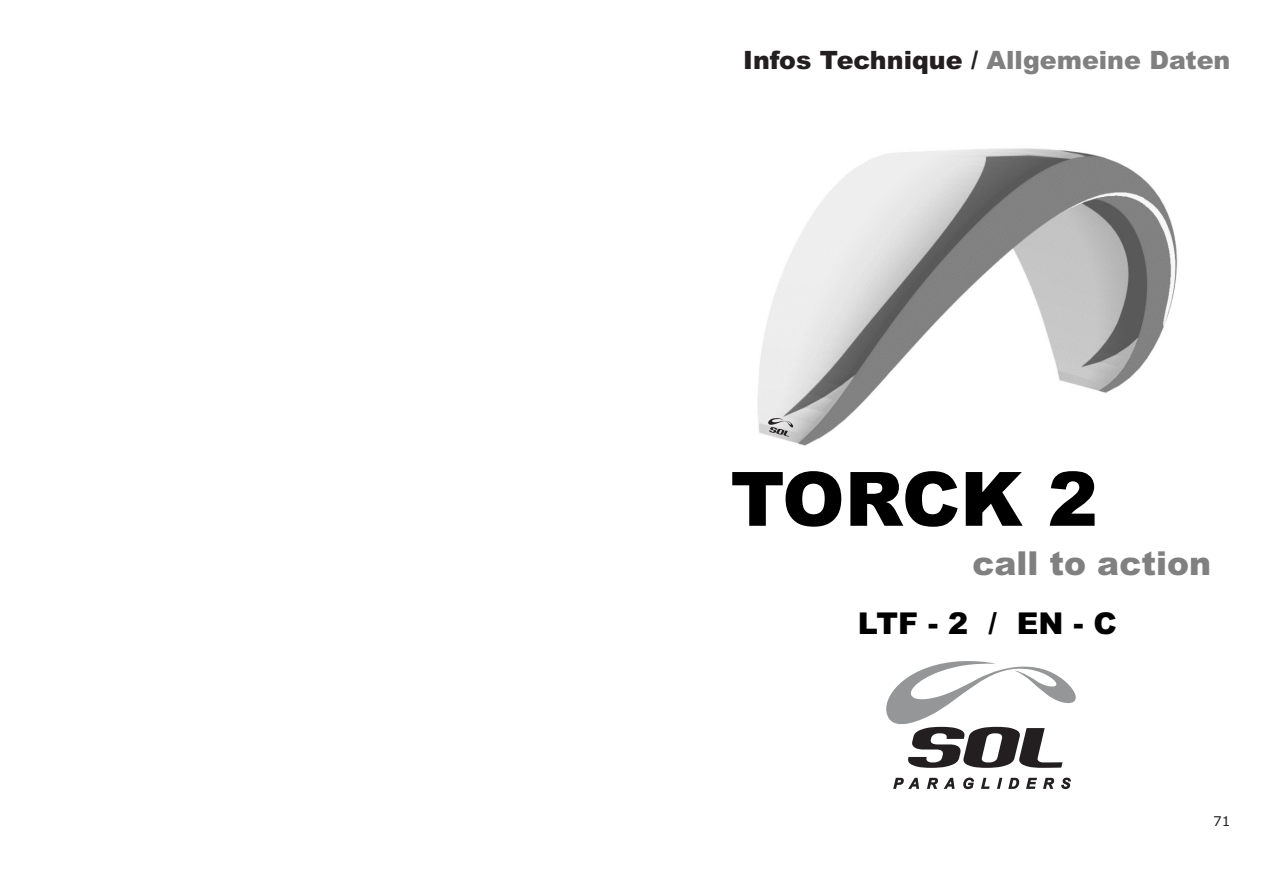
<style>
.page{position:relative;width:1263px;height:893px;background:#fff}
.page>*{position:absolute;margin:0;border:0;box-sizing:border-box;transform-origin:0 0}
.t1{font:900 75px "Arial";letter-spacing:-.01em;color:#000}
.t2{font:900 33px "Arial";color:#808080}
.t3{font:900 30px "Arial";color:#000}
.t4{font:900 25.2px "Arial";color:#231f20}
.t5{font:13.5px "Verdana";color:#231f20}
.s1{color:#808080}
</style>
<div class="page">
<img style="left:757px;top:148px;width:421px;height:298px">
<svg style="left:768px;top:417px;width:26px;height:20px"></svg>
<svg style="left:886px;top:661px;width:190px;height:107px"></svg>
<svg style="left:893px;top:778px;width:178px;height:11px"></svg>
<p class="t4" style="left:743px;top:51px;width:489px">Infos Technique / <span class="s1">Allgemeine Daten</span></p>
<h1 class="t1" style="left:730px;top:472px;width:369px">TORCK 2</h1>
<h2 class="t2" style="left:972px;top:552px;width:240px">call to action</h2>
<p class="t3" style="left:858px;top:613px;width:261px">LTF - 2 / EN - C</p>
<p class="t5" style="left:1213px;top:816px;width:19px">71</p>
</div>
